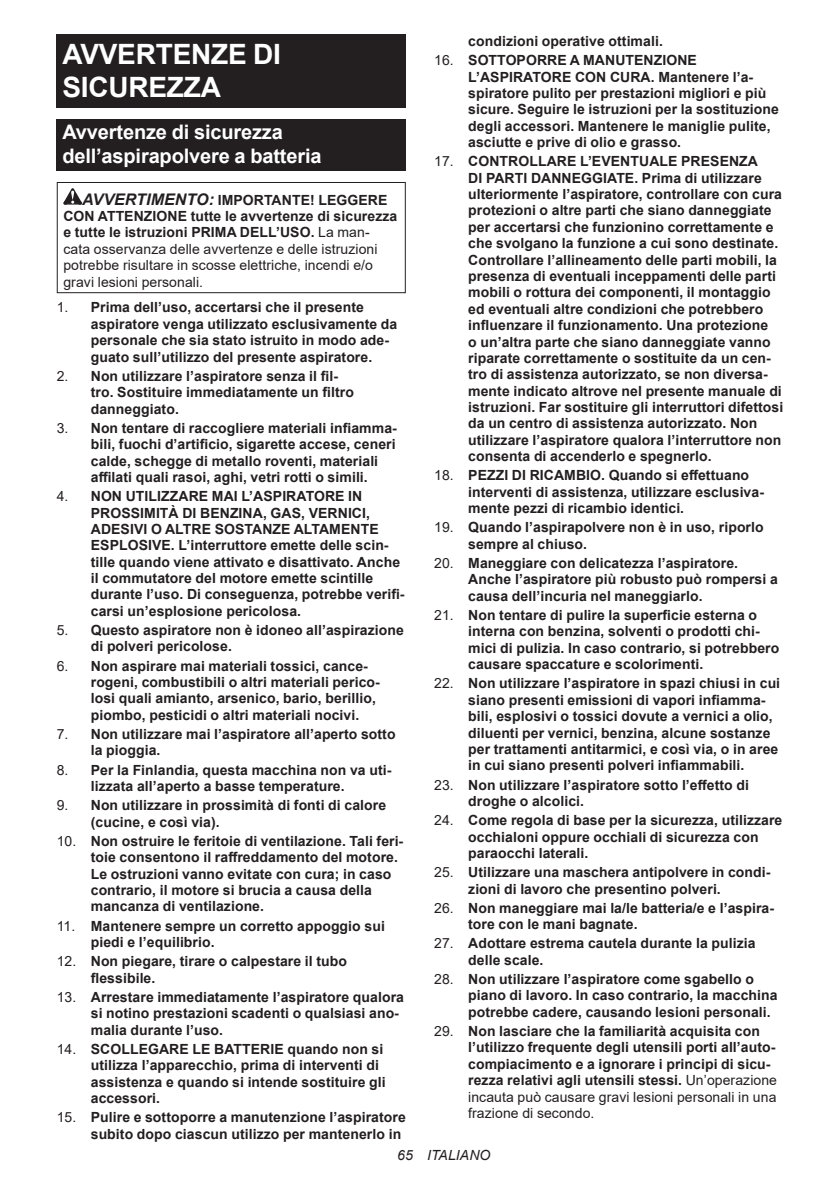
<style>
.page{position:relative;width:840px;height:1191px;background:#fff}
.page>*{position:absolute;margin:0;border:0;box-sizing:border-box;transform-origin:0 0}
.t1{font:700 28px/32.8px "Arial";letter-spacing:-.01em;color:#fff}
.t2{font:700 20px/23.4px "Arial";letter-spacing:-.01em;color:#fff}
.t3{font:700 14px/16.4px "Arial";letter-spacing:.005em;color:#231f20}
.t4{font:14px/16.4px "Arial";letter-spacing:.005em;color:#231f20}
.t5{font:italic 14px "Arial";letter-spacing:.005em;color:#231f20}
.s1{font-weight:700;font-style:italic;font-size:16px}
.s2{font-weight:700}
.s3{font-weight:400}
</style>
<div class="page">
<div style="left:57px;top:34px;width:348px;height:74px;background:#231f20"></div>
<div style="left:57px;top:119px;width:348px;height:52px;background:#231f20"></div>
<svg style="left:63px;top:188px;width:19px;height:17px"></svg>
<div style="left:57px;top:182px;width:348px;height:111px;border:1px solid #231f20"></div>
<h1 class="t1" style="left:62px;top:38px;width:220px">AVVERTENZE DI<br>SICUREZZA</h1>
<h2 class="t2" style="left:62px;top:121px;width:260px">Avvertenze di sicurezza dell’aspirapolvere a batteria</h2>
<p class="t4" style="left:63px;top:191px;width:335px;text-indent:19px"><span class="s1">AVVERTIMENTO:</span> <span class="s2">IMPORTANTE! LEGGERE CON ATTENZIONE tutte le avvertenze di sicurezza e tutte le istruzioni PRIMA DELL’USO.</span> La man&shy;cata osservanza delle avvertenze e delle istruzioni potrebbe risultare in scosse elettriche, incendi e/o gravi lesioni personali.</p>
<p class="t3" style="left:91px;top:299px;width:308px;text-indent:-34px"><span class="s3">1.</span> Prima dell’uso, accertarsi che il presente aspiratore venga utilizzato esclusivamente da personale che sia stato istruito in modo ade&shy;guato sull’utilizzo del presente aspiratore.</p>
<p class="t3" style="left:91px;top:368px;width:264px;text-indent:-34px"><span class="s3">2.</span> Non utilizzare l’aspiratore senza il fil&shy;tro. Sostituire immediatamente un filtro danneggiato.</p>
<p class="t3" style="left:91px;top:420px;width:307px;text-indent:-34px"><span class="s3">3.</span> Non tentare di raccogliere materiali infiamma&shy;bili, fuochi d’artificio, sigarette accese, ceneri calde, schegge di metallo roventi, materiali affilati quali rasoi, aghi, vetri rotti o simili.</p>
<p class="t3" style="left:91px;top:488px;width:315px;text-indent:-34px"><span class="s3">4.</span> NON UTILIZZARE MAI L’ASPIRATORE IN PROSSIMITÀ DI BENZINA, GAS, VERNICI, ADESIVI O ALTRE SOSTANZE ALTAMENTE ESPLOSIVE. L’interruttore emette delle scin&shy;tille quando viene attivato e disattivato. Anche il commutatore del motore emette scintille durante l’uso. Di conseguenza, potrebbe verifi&shy;carsi un’esplosione pericolosa.</p>
<p class="t3" style="left:91px;top:622px;width:314px;text-indent:-34px"><span class="s3">5.</span> Questo aspiratore non è idoneo all’aspirazione di polveri pericolose.</p>
<p class="t3" style="left:91px;top:657px;width:290px;text-indent:-34px"><span class="s3">6.</span> Non aspirare mai materiali tossici, cance&shy;rogeni, combustibili o altri materiali perico&shy;losi quali amianto, arsenico, bario, berillio, piombo, pesticidi o altri materiali nocivi.</p>
<p class="t3" style="left:91px;top:726px;width:306px;text-indent:-34px"><span class="s3">7.</span> Non utilizzare mai l’aspiratore all’aperto sotto la pioggia.</p>
<p class="t3" style="left:91px;top:761px;width:302px;text-indent:-34px"><span class="s3">8.</span> Per la Finlandia, questa macchina non va uti&shy;lizzata all’aperto a basse temperature.</p>
<p class="t3" style="left:91px;top:797px;width:297px;text-indent:-34px"><span class="s3">9.</span> Non utilizzare in prossimità di fonti di calore (cucine, e così via).</p>
<p class="t3" style="left:91px;top:833px;width:314px;text-indent:-34px"><span class="s3">10.</span> Non ostruire le feritoie di ventilazione. Tali feri&shy;toie consentono il raffreddamento del motore.<br>Le ostruzioni vanno evitate con cura; in caso contrario, il motore si brucia a causa della mancanza di ventilazione.</p>
<p class="t3" style="left:91px;top:917px;width:295px;text-indent:-34px"><span class="s3">11.</span> Mantenere sempre un corretto appoggio sui piedi e l’equilibrio.</p>
<p class="t3" style="left:91px;top:953px;width:257px;text-indent:-34px"><span class="s3">12.</span> Non piegare, tirare o calpestare il tubo flessibile.</p>
<p class="t3" style="left:91px;top:988px;width:314px;text-indent:-34px"><span class="s3">13.</span> Arrestare immediatamente l’aspiratore qualora si notino prestazioni scadenti o qualsiasi ano&shy;malia durante l’uso.</p>
<p class="t3" style="left:91px;top:1040px;width:296px;text-indent:-34px"><span class="s3">14.</span> SCOLLEGARE LE BATTERIE quando non si utilizza l’apparecchio, prima di interventi di assistenza e quando si intende sostituire gli accessori.</p>
<p class="t3" style="left:91px;top:1109px;width:316px;text-indent:-34px"><span class="s3">15.</span> Pulire e sottoporre a manutenzione l’aspiratore subito dopo ciascun utilizzo per mantenerlo in</p>
<p class="t3" style="left:468px;top:33px;width:196px">condizioni operative ottimali.</p>
<p class="t3" style="left:468px;top:52px;width:312px;text-indent:-34px"><span class="s3">16.</span> SOTTOPORRE A MANUTENZIONE L’ASPIRATORE CON CURA. Mantenere l’a&shy;spiratore pulito per prestazioni migliori e più sicure. Seguire le istruzioni per la sostituzione degli accessori. Mantenere le maniglie pulite, asciutte e prive di olio e grasso.</p>
<p class="t3" style="left:468px;top:153px;width:316px;text-indent:-34px"><span class="s3">17.</span> CONTROLLARE L’EVENTUALE PRESENZA<br>DI PARTI DANNEGGIATE. Prima di utilizzare ulteriormente l’aspiratore, controllare con cura protezioni o altre parti che siano danneggiate per accertarsi che funzionino correttamente e che svolgano la funzione a cui sono destinate.<br>Controllare l’allineamento delle parti mobili, la presenza di eventuali inceppamenti delle parti mobili o rottura dei componenti, il montaggio ed eventuali altre condizioni che potrebbero influenzare il funzionamento. Una protezione<br>o un’altra parte che siano danneggiate vanno riparate correttamente o sostituite da un cen&shy;tro di assistenza autorizzato, se non diversa&shy;mente indicato altrove nel presente manuale di istruzioni. Far sostituire gli interruttori difettosi da un centro di assistenza autorizzato. Non utilizzare l’aspiratore qualora l’interruttore non consenta di accenderlo e spegnerlo.</p>
<p class="t3" style="left:468px;top:467px;width:297px;text-indent:-34px"><span class="s3">18.</span> PEZZI DI RICAMBIO. Quando si effettuano interventi di assistenza, utilizzare esclusiva&shy;mente pezzi di ricambio identici.</p>
<p class="t3" style="left:468px;top:519px;width:297px;text-indent:-34px"><span class="s3">19.</span> Quando l’aspirapolvere non è in uso, riporlo sempre al chiuso.</p>
<p class="t3" style="left:468px;top:555px;width:311px;text-indent:-34px"><span class="s3">20.</span> Maneggiare con delicatezza l’aspiratore.<br>Anche l’aspiratore più robusto può rompersi a causa dell’incuria nel maneggiarlo.</p>
<p class="t3" style="left:468px;top:607px;width:312px;text-indent:-34px"><span class="s3">21.</span> Non tentare di pulire la superficie esterna o interna con benzina, solventi o prodotti chi&shy;mici di pulizia. In caso contrario, si potrebbero causare spaccature e scolorimenti.</p>
<p class="t3" style="left:468px;top:675px;width:313px;text-indent:-34px"><span class="s3">22.</span> Non utilizzare l’aspiratore in spazi chiusi in cui siano presenti emissioni di vapori infiamma&shy;bili, esplosivi o tossici dovute a vernici a olio, diluenti per vernici, benzina, alcune sostanze per trattamenti antitarmici, e così via, o in aree in cui siano presenti polveri infiammabili.</p>
<p class="t3" style="left:468px;top:776px;width:282px;text-indent:-34px"><span class="s3">23.</span> Non utilizzare l’aspiratore sotto l’effetto di droghe o alcolici.</p>
<p class="t3" style="left:468px;top:812px;width:315px;text-indent:-34px"><span class="s3">24.</span> Come regola di base per la sicurezza, utilizzare occhialoni oppure occhiali di sicurezza con paraocchi laterali.</p>
<p class="t3" style="left:468px;top:864px;width:303px;text-indent:-34px"><span class="s3">25.</span> Utilizzare una maschera antipolvere in condi&shy;zioni di lavoro che presentino polveri.</p>
<p class="t3" style="left:468px;top:899px;width:307px;text-indent:-34px"><span class="s3">26.</span> Non maneggiare mai la/le batteria/e e l’aspira&shy;tore con le mani bagnate.</p>
<p class="t3" style="left:468px;top:935px;width:288px;text-indent:-34px"><span class="s3">27.</span> Adottare estrema cautela durante la pulizia delle scale.</p>
<p class="t3" style="left:468px;top:971px;width:311px;text-indent:-34px"><span class="s3">28.</span> Non utilizzare l’aspiratore come sgabello o piano di lavoro. In caso contrario, la macchina potrebbe cadere, causando lesioni personali.</p>
<p class="t3" style="left:468px;top:1023px;width:310px;text-indent:-34px"><span class="s3">29.</span> Non lasciare che la familiarità acquisita con l’utilizzo frequente degli utensili porti all’auto&shy;compiacimento e a ignorare i principi di sicu&shy;rezza relativi agli utensili stessi. <span class="s3">Un’operazione incauta può causare gravi lesioni personali in una frazione di secondo.</span></p>
<p class="t5" style="left:397px;top:1146px;width:95px">65 ITALIANO</p>
</div>
